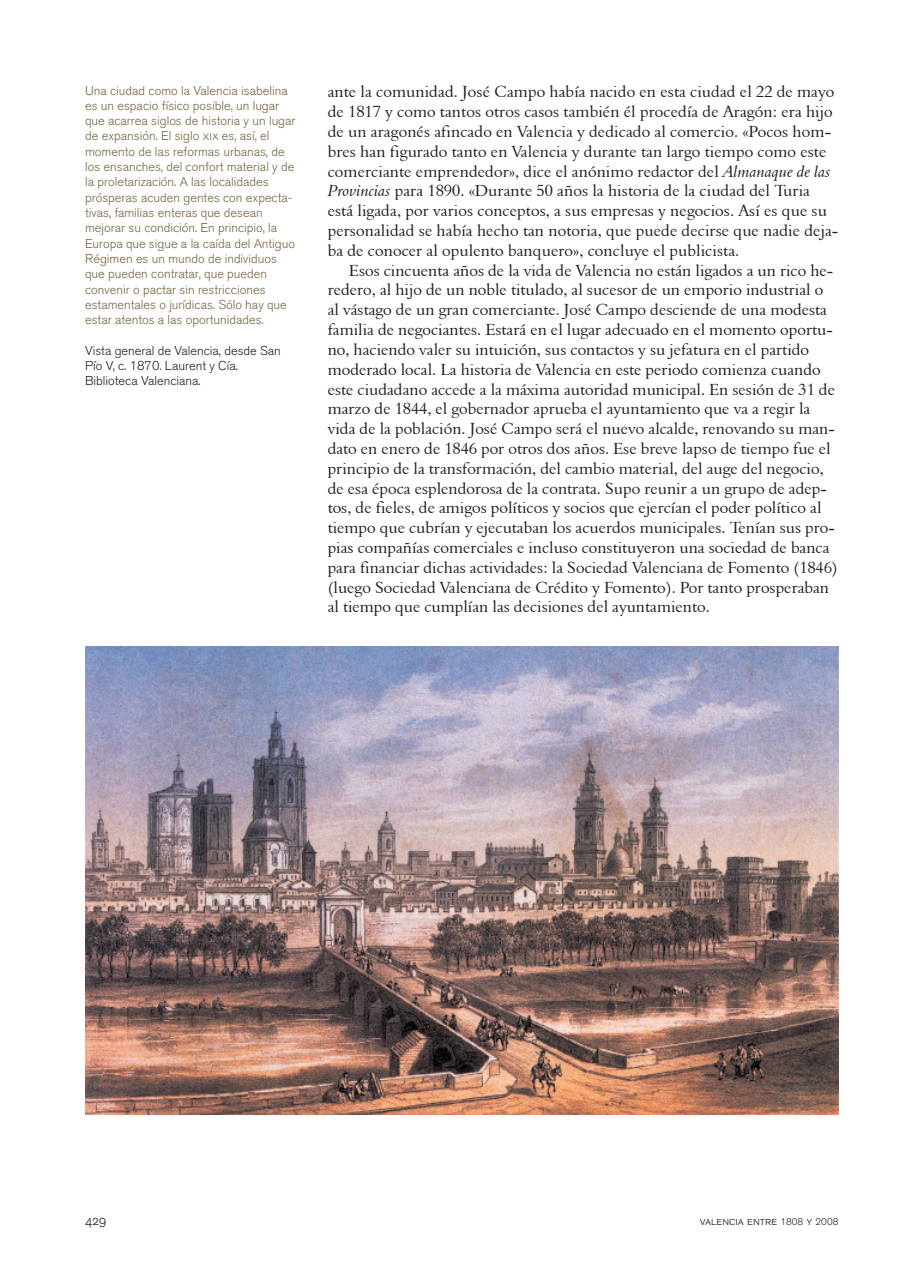
<style>
.page{position:relative;width:915px;height:1276px;background:#fff}
.page>*{position:absolute;margin:0;border:0;box-sizing:border-box;transform-origin:0 0}
.TEXTO{font:16.5px/19.8px "Aldine 401 BT Roman A";color:#231f20}
.t1{font:13.5px "Akzidenz Grotesk BQ Light SC";color:#231f20}
.DESTACADOS{font:300 12.75px/15.3px "Akzidenz Grotesk BQ";color:#766340}
.t2{font:300 12.75px/15.3px "Akzidenz Grotesk BQ";color:#231f20}
.t3{font:12px "Akzidenz Grotesk BQ Light SC";color:#231f20}
.s1{font-family:"Akzidenz Grotesk BQ Light SC";font-weight:400}
.s2{font-family:"Aldine 401 BT Italic A"}
.s3{font-family:"Akzidenz Grotesk BQ";font-weight:300;font-size:9.75px}
</style>
<div class="page">
<img style="left:85px;top:646px;width:753px;height:468px">
<p class="DESTACADOS" style="left:85px;top:83px;width:212px">Una ciudad como la Valencia isabelina es un espacio físico posible, un lugar que acarrea siglos de historia y un lugar de expansión. El siglo <span class="s1">xix</span> es, así, el momento de las reformas urbanas, de los ensanches, del confort material y de la proletarización. A las localidades prósperas acuden gentes con expecta&shy;tivas, familias enteras que desean mejorar su condición. En principio, la Europa que sigue a la caída del Antiguo Régimen es un mundo de individuos que pueden contratar, que pueden convenir o pactar sin restricciones estamentales o jurídicas. Sólo hay que estar atentos a las oportunidades.</p>
<p class="t2" style="left:85px;top:343px;width:197px">Vista general de Valencia, desde San<br>Pío V, c. 1870. Laurent y Cía.<br>Biblioteca Valenciana.</p>
<p class="TEXTO" style="left:327px;top:82px;width:512px">ante la comunidad. José Campo había nacido en esta ciudad el 22 de mayo de 1817 y como tantos otros casos también él procedía de Aragón: era hijo de un aragonés afincado en Valencia y dedicado al comercio. «Pocos hom&shy;bres han figurado tanto en Valencia y durante tan largo tiempo como este comerciante emprendedor», dice el anónimo redactor del <span class="s2">Almanaque de las Provincias</span> para 1890. «Durante 50 años la historia de la ciudad del Turia está ligada, por varios conceptos, a sus empresas y negocios. Así es que su personalidad se había hecho tan notoria, que puede decirse que nadie deja&shy;ba de conocer al opulento banquero», concluye el publicista.</p>
<p class="TEXTO" style="left:327px;top:260px;width:511px;text-indent:21px">Esos cincuenta años de la vida de Valencia no están ligados a un rico he&shy;redero, al hijo de un noble titulado, al sucesor de un emporio industrial o al vástago de un gran comerciante. José Campo desciende de una modesta familia de negociantes. Estará en el lugar adecuado en el momento oportu&shy;no, haciendo valer su intuición, sus contactos y su jefatura en el partido moderado local. La historia de Valencia en este periodo comienza cuando este ciudadano accede a la máxima autoridad municipal. En sesión de 31 de marzo de 1844, el gobernador aprueba el ayuntamiento que va a regir la vida de la población. José Campo será el nuevo alcalde, renovando su man&shy;dato en enero de 1846 por otros dos años. Ese breve lapso de tiempo fue el principio de la transformación, del cambio material, del auge del negocio, de esa época esplendorosa de la contrata. Supo reunir a un grupo de adep&shy;tos, de fieles, de amigos políticos y socios que ejercían el poder político al tiempo que cubrían y ejecutaban los acuerdos municipales. Tenían sus pro&shy;pias compañías comerciales e incluso constituyeron una sociedad de banca para financiar dichas actividades: la Sociedad Valenciana de Fomento (1846) (luego Sociedad Valenciana de Crédito y Fomento). Por tanto prosperaban al tiempo que cumplían las decisiones del ayuntamiento.</p>
<p class="t1" style="left:85px;top:1212px;width:23px">429</p>
<p class="t3" style="left:699px;top:1213px;width:140px">valencia entre <span class="s3">1808</span> y <span class="s3">2008</span></p>
</div>
